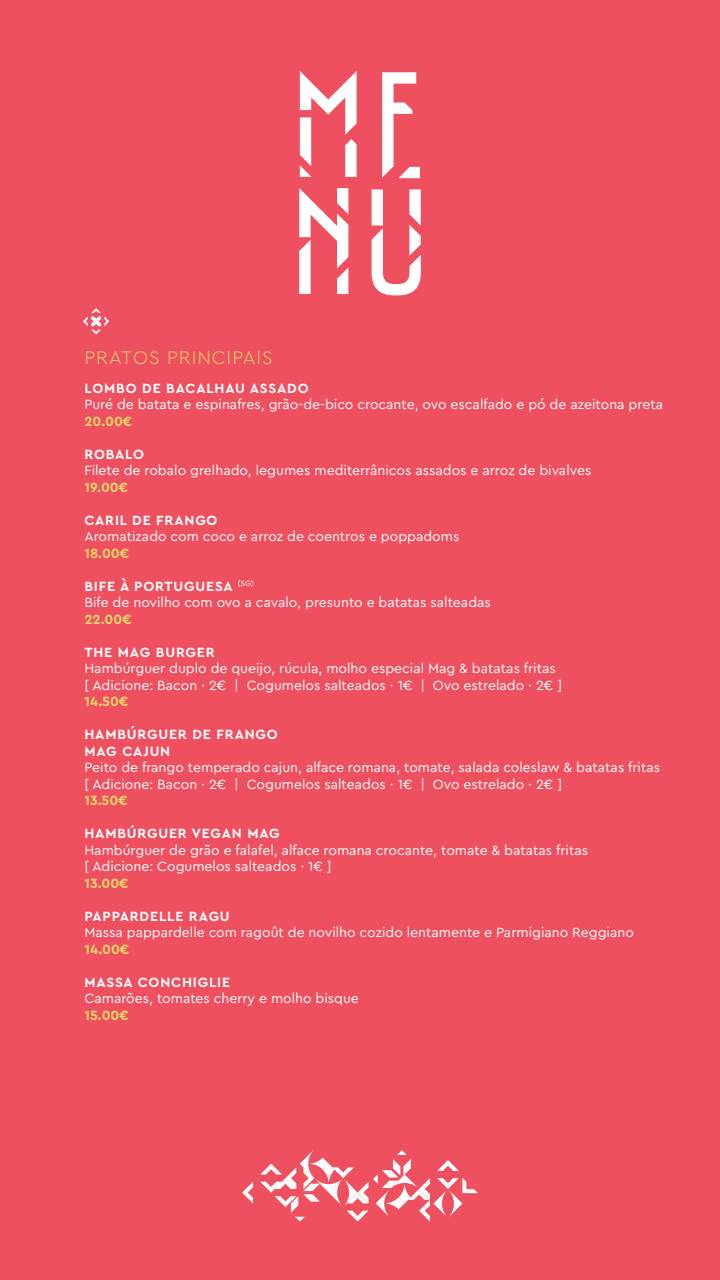
<style>
.page{position:relative;width:720px;height:1280px;background:#ef5060}
.page>*{position:absolute;margin:0;border:0;box-sizing:border-box;transform-origin:0 0}
.t1{font:300 19.1px "Cera Pro";letter-spacing:.055em;color:#e8d669}
.t2{font:14px/16.5px "Cera Pro";color:#fff}
.t3{font:700 14px/16.5px "Cera Pro";letter-spacing:.06em;color:#fff}
.t4{font:700 14px "Cera Pro";color:#e8d669}
.s1{font-weight:700}
</style>
<div class="page">
<svg style="left:382px;top:72px;width:38px;height:106px"></svg>
<svg style="left:372px;top:189px;width:49px;height:106px"></svg>
<svg style="left:300px;top:71px;width:57px;height:106px"></svg>
<svg style="left:299px;top:188px;width:49px;height:106px"></svg>
<svg style="left:83px;top:308px;width:26px;height:27px"></svg>
<svg style="left:437px;top:1160px;width:22px;height:11px"></svg>
<svg style="left:242px;top:1182px;width:11px;height:21px"></svg>
<svg style="left:437px;top:1178px;width:41px;height:39px"></svg>
<svg style="left:260px;top:1150px;width:170px;height:72px"></svg>
<h1 class="t1" style="left:84px;top:345px;width:190px">PRATOS PRINCIPAIS</h1>
<p class="t3" style="left:84px;top:379px;width:226px">LOMBO DE BACALHAU ASSADO</p>
<p class="t2" style="left:84px;top:396px;width:580px">Puré de batata e espinafres, grão-de-bico crocante, ovo escalfado e pó de azeitona preta</p>
<p class="t4" style="left:84px;top:412px;width:49px">20.00€</p>
<p class="t3" style="left:84px;top:445px;width:61px">ROBALO</p>
<p class="t2" style="left:84px;top:462px;width:508px">Filete de robalo grelhado, legumes mediterrânicos assados e arroz de bivalves</p>
<p class="t4" style="left:84px;top:478px;width:45px">19.00€</p>
<p class="t3" style="left:84px;top:511px;width:135px">CARIL DE FRANGO</p>
<p class="t2" style="left:84px;top:528px;width:376px">Aromatizado com coco e arroz de coentros e poppadoms</p>
<p class="t4" style="left:84px;top:544px;width:46px">18.00€</p>
<p class="t2" style="left:84px;top:577px;width:408px"><span class="s1">BIFE À PORTUGUESA</span> <sup>(SG)<br></sup>Bife de novilho com ovo a cavalo, presunto e batatas salteadas</p>
<p class="t4" style="left:84px;top:610px;width:49px">22.00€</p>
<p class="t3" style="left:84px;top:643px;width:132px">THE MAG BURGER</p>
<p class="t2" style="left:84px;top:660px;width:479px">Hambúrguer duplo de queijo, rúcula, molho especial Mag &amp; batatas fritas [ Adicione: Bacon · 2€ | Cogumelos salteados · 1€ | Ovo estrelado · 2€ ]</p>
<p class="t4" style="left:84px;top:692px;width:46px">14.50€</p>
<p class="t3" style="left:84px;top:726px;width:195px">HAMBÚRGUER DE FRANGO<br>MAG CAJUN</p>
<p class="t2" style="left:84px;top:759px;width:577px">Peito de frango temperado cajun, alface romana, tomate, salada coleslaw &amp; batatas fritas [ Adicione: Bacon · 2€ | Cogumelos salteados · 1€ | Ovo estrelado · 2€ ]</p>
<p class="t4" style="left:84px;top:791px;width:45px">13.50€</p>
<p class="t3" style="left:84px;top:825px;width:197px">HAMBÚRGUER VEGAN MAG</p>
<p class="t2" style="left:84px;top:841px;width:505px">Hambúrguer de grão e falafel, alface romana crocante, tomate &amp; batatas fritas [ Adicione: Cogumelos salteados · 1€ ]</p>
<p class="t4" style="left:84px;top:874px;width:46px">13.00€</p>
<p class="t3" style="left:84px;top:907px;width:147px">PAPPARDELLE RAGU</p>
<p class="t2" style="left:84px;top:924px;width:551px">Massa pappardelle com ragoût de novilho cozido lentamente e Parmigiano Reggiano</p>
<p class="t4" style="left:84px;top:940px;width:46px">14.00€</p>
<p class="t3" style="left:84px;top:973px;width:147px">MASSA CONCHIGLIE</p>
<p class="t2" style="left:84px;top:990px;width:276px">Camarões, tomates cherry e molho bisque</p>
<p class="t4" style="left:84px;top:1006px;width:46px">15.00€</p>
</div>
